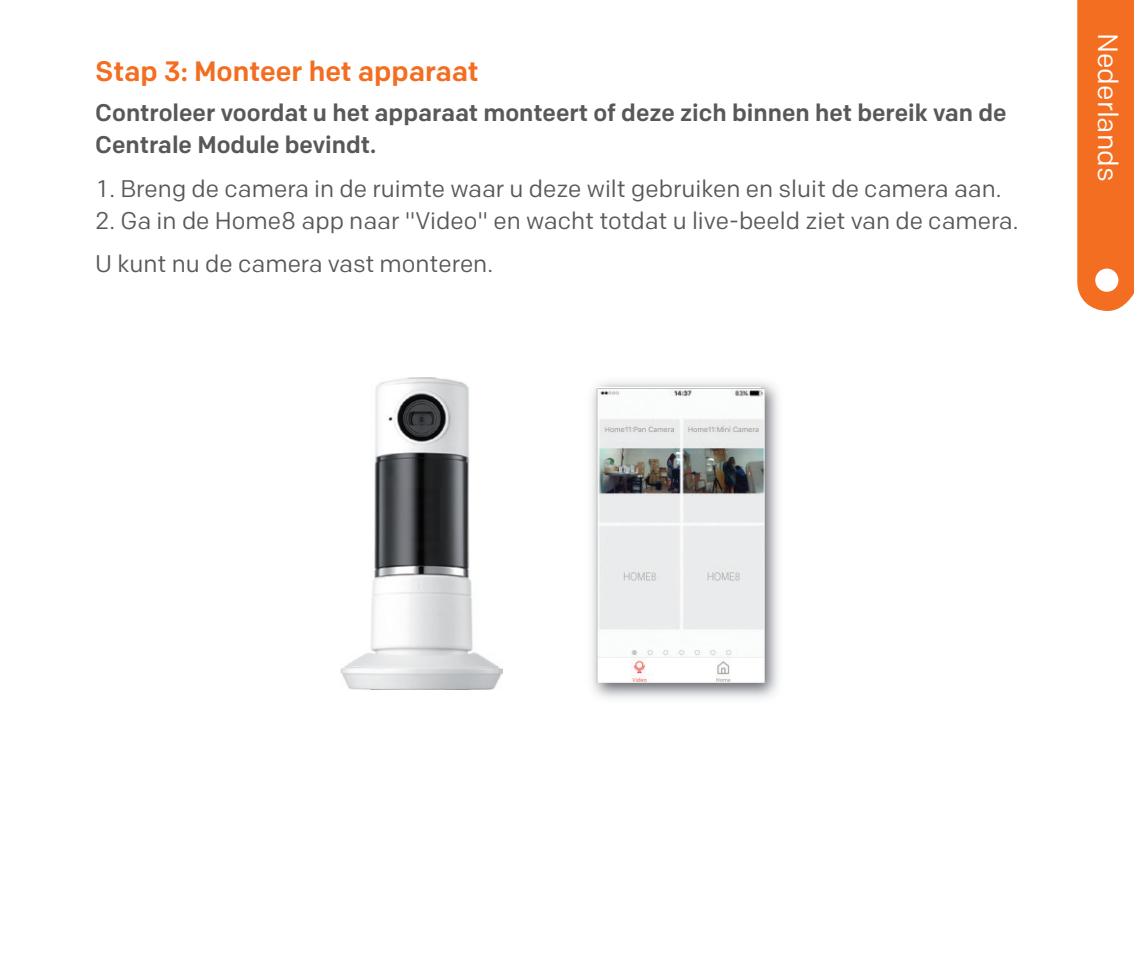
<style>
.page{position:relative;width:1134px;height:976px;background:#fff}
.page>*{position:absolute;margin:0;border:0;box-sizing:border-box;transform-origin:0 0}
.t1{font:500 28px "Colfax";color:#f36e21}
.t2{font:28px "Colfax";color:#fff}
.t3{font:24px "Colfax";color:#57585a}
.t4{font:500 24px/32px "Colfax";color:#57585a}
</style>
<div class="page">
<div style="left:1077px;top:0;width:57px;height:311px;background:#f36e21"></div>
<div style="left:1095px;top:268px;width:23px;height:24px;background:#fff;border-radius:50%"></div>
<img style="left:591px;top:381px;width:187px;height:318px">
<img style="left:597px;top:388px;width:167px;height:294px">
<img style="left:341px;top:377px;width:161px;height:311px">
<p class="t1" style="left:95px;top:54px;width:385px">Stap 3: Monteer het apparaat</p>
<p class="t4" style="left:95px;top:96px;width:913px">Controleer voordat u het apparaat monteert of deze zich binnen het bereik van de<br>Centrale Module bevindt.</p>
<p class="t3" style="left:98px;top:173px;width:905px">1 . Breng de camera in de ruimte waar u deze wilt gebruiken en sluit de camera aan.</p>
<p class="t3" style="left:95px;top:205px;width:925px">2. Ga in de Home8 app naar "Video" en wacht totdat u live-beeld ziet van de camera.</p>
<p class="t3" style="left:95px;top:249px;width:399px">U kunt nu de camera vast monteren.</p>
<p class="t2" style="left:1125px;top:33px;width:150px;rotate:90deg">Nederlands</p>
</div>
